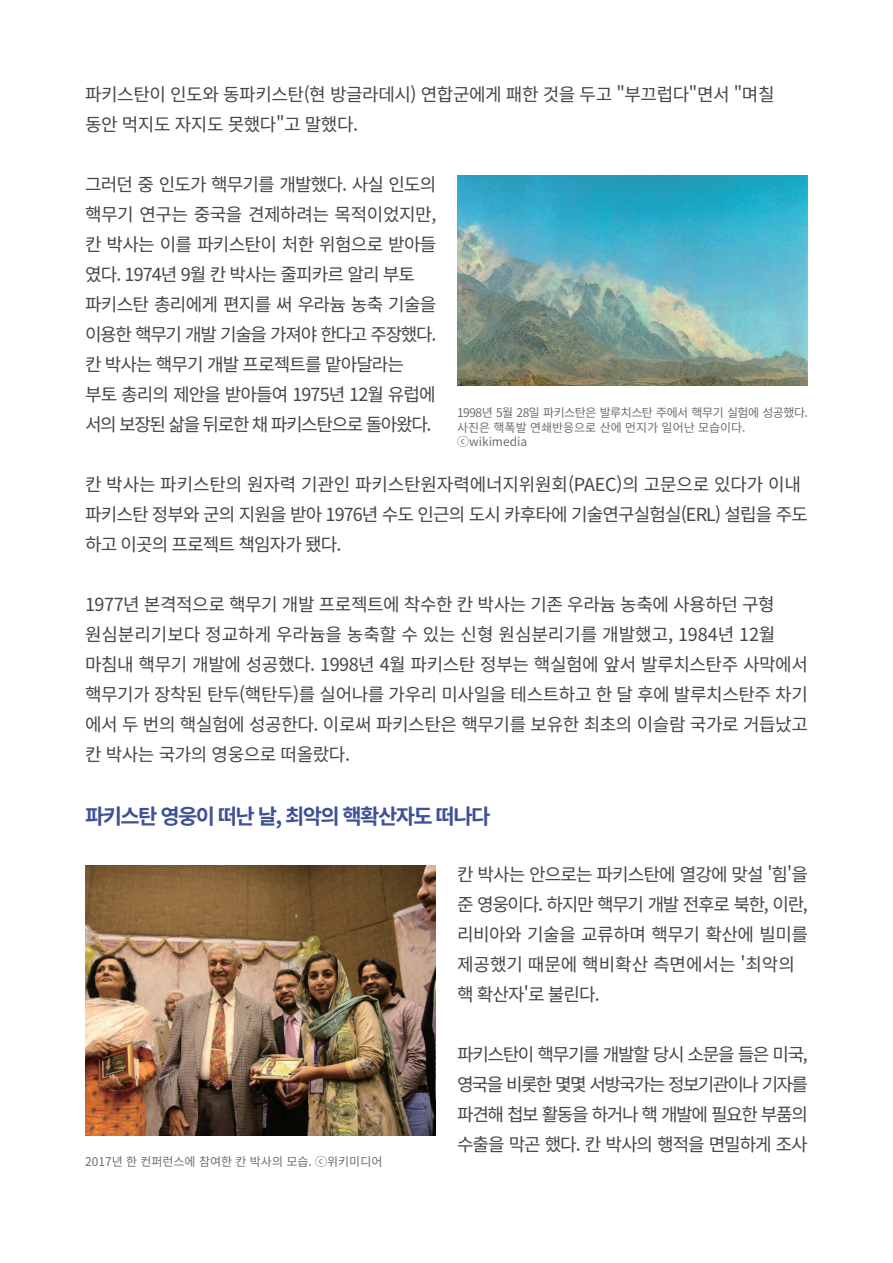
<style>
.page{position:relative;width:893px;height:1263px;background:#fff}
.page>*{position:absolute;margin:0;border:0;box-sizing:border-box;transform-origin:0 0}
.t1{font:700 21px "Noto Sans CJ Kkr";letter-spacing:-.075em;color:#3e5098}
.t2{font:18px/30px "Noto Sans CJ Kkr";letter-spacing:-.025em;color:#454647}
.t3{font:18px/30px "Noto Sans CJ Kkr";letter-spacing:-.05em;color:#454647}
.t4{font:12px/14.4px "Noto Sans CJ Kkr";color:#6c6d70}
</style>
<div class="page">
<img style="left:458px;top:175px;width:349px;height:210px">
<img style="left:85px;top:865px;width:351px;height:270px">
<p class="t2" style="left:85px;top:80px;width:691px">파키스탄이 인도와 동파키스탄(현 방글라데시) 연합군에게 패한 것을 두고 "부끄럽다"면서 "며칠 동안 먹지도 자지도 못했다"고 말했다.</p>
<p class="t3" style="left:85px;top:170px;width:353px">그러던 중 인도가 핵무기를 개발했다. 사실 인도의 핵무기 연구는 중국을 견제하려는 목적이었지만, 칸 박사는 이를 파키스탄이 처한 위험으로 받아들 였다. 1974년 9월 칸 박사는 줄피카르 알리 부토 파키스탄 총리에게 편지를 써 우라늄 농축 기술을 이용한 핵무기 개발 기술을 가져야 한다고 주장했다. 칸 박사는 핵무기 개발 프로젝트를 맡아달라는 부토 총리의 제안을 받아들여 1975년 12월 유럽에 서의 보장된 삶을 뒤로한 채 파키스탄으로 돌아왔다.</p>
<p class="t4" style="left:457px;top:406px;width:352px">1998년 5월 28일 파키스탄은 발루치스탄 주에서 핵무기 실험에 성공했다. 사진은 핵폭발 연쇄반응으로 산에 먼지가 일어난 모습이다. ⓒwikimedia</p>
<p class="t3" style="left:85px;top:470px;width:724px">칸 박사는 파키스탄의 원자력 기관인 파키스탄원자력에너지위원회(PAEC)의 고문으로 있다가 이내 파키스탄 정부와 군의 지원을 받아 1976년 수도 인근의 도시 카후타에 기술연구실험실(ERL) 설립을 주도 하고 이곳의 프로젝트 책임자가 됐다.</p>
<p class="t2" style="left:85px;top:590px;width:724px">1977년 본격적으로 핵무기 개발 프로젝트에 착수한 칸 박사는 기존 우라늄 농축에 사용하던 구형 원심분리기보다 정교하게 우라늄을 농축할 수 있는 신형 원심분리기를 개발했고, 1984년 12월 마침내 핵무기 개발에 성공했다. 1998년 4월 파키스탄 정부는 핵실험에 앞서 발루치스탄주 사막에서 핵무기가 장착된 탄두(핵탄두)를 실어나를 가우리 미사일을 테스트하고 한 달 후에 발루치스탄주 차기 에서 두 번의 핵실험에 성공한다. 이로써 파키스탄은 핵무기를 보유한 최초의 이슬람 국가로 거듭났고 칸 박사는 국가의 영웅으로 떠올랐다.</p>
<p class="t1" style="left:85px;top:804px;width:407px">파키스탄 영웅이 떠난 날, 최악의 핵확산자도 떠나다</p>
<p class="t2" style="left:457px;top:860px;width:352px">칸 박사는 안으로는 파키스탄에 열강에 맞설 '힘'을 준 영웅이다. 하지만 핵무기 개발 전후로 북한, 이란, 리비아와 기술을 교류하며 핵무기 확산에 빌미를 제공했기 때문에 핵비확산 측면에서는 '최악의 핵 확산자'로 불린다.</p>
<p class="t4" style="left:85px;top:1155px;width:299px">2017년 한 컨퍼런스에 참여한 칸 박사의 모습. ⓒ위키미디어</p>
<p class="t2" style="left:457px;top:1040px;width:352px;text-align:justify">파키스탄이 핵무기를 개발할 당시 소문을 들은 미국, 영국을 비롯한 몇몇 서방국가는 정보기관이나 기자를 파견해 첩보 활동을 하거나 핵 개발에 필요한 부품의 수출을 막곤 했다. 칸 박사의 행적을 면밀하게 조사</p>
</div>
